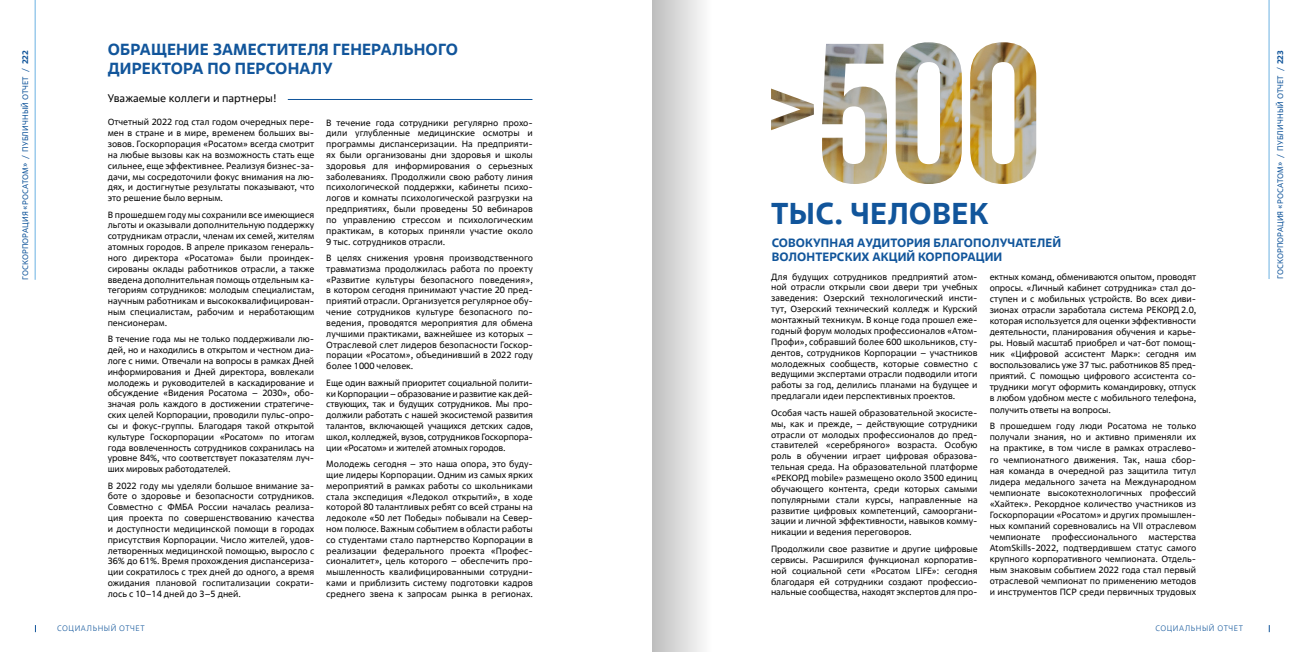
<style>
.page{position:relative;width:1304px;height:652px;background:#fff}
.page>*{position:absolute;margin:0;border:0;box-sizing:border-box;transform-origin:0 0}
.t1{font:700 30px "Rosatom";letter-spacing:.01em;color:#11559b}
.t2{font:700 16px/19.2px "Rosatom";letter-spacing:.01em;color:#11559b}
.t3{font:700 12px/14.4px "Rosatom";letter-spacing:.01em;color:#11559b}
.t4{font:11px "Rosatom";color:#000}
.t5{font:9px/10.8px "Rosatom";color:#000;text-align:justify}
.t6{font:8px "Rosatom";letter-spacing:.01em;color:#11559b}
.t7{font:300 8px "Rosatom";letter-spacing:.07em;color:#11559b}
.t8{font:700 8px "Rosatom";color:#11559b}
.s1{font-weight:700}
</style>
<div class="page">
<hr style="left:35px;top:0;width:1px;height:280px;background:#6bb1e2">
<hr style="left:1269px;top:0;width:1px;height:279px;background:#6bb1e2">
<hr style="left:288px;top:99px;width:244px;height:1px;background:#11559b">
<img style="left:771px;top:42px;width:265px;height:142px">
<div style="left:652px;top:0;width:68px;height:652px;background:linear-gradient(to right,#bebebe,#fff)"></div>
<p class="t8" style="left:20px;top:64px;width:16px;rotate:-90deg">222</p>
<p class="t6" style="left:20px;top:280px;width:213px;rotate:-90deg">ГОСКОРПОРАЦИЯ «РОСАТОМ» / ПУБЛИЧНЫЙ ОТЧЕТ /</p>
<h2 class="t2" style="left:108px;top:39px;width:352px">ОБРАЩЕНИЕ ЗАМЕСТИТЕЛЯ ГЕНЕРАЛЬНОГО<br>ДИРЕКТОРА ПО ПЕРСОНАЛУ</h2>
<p class="t4" style="left:108px;top:91px;width:171px">Уважаемые коллеги и партнеры!</p>
<p class="t5" style="left:108px;top:117px;width:208px">Отчетный 2022 год стал годом очередных пере&shy;мен в стране и в мире, временем больших вы&shy;зовов. Госкорпорация «Росатом» всегда смотрит на любые вызовы как на возможность стать еще сильнее, еще эффективнее. Реализуя бизнес-за&shy;дачи, мы сосредоточили фокус внимания на лю&shy;дях, и достигнутые результаты показывают, что это решение было верным.</p>
<p class="t5" style="left:108px;top:209px;width:208px">В прошедшем году мы сохранили все имеющиеся льготы и оказывали дополнительную поддержку сотрудникам отрасли, членам их семей, жителям атомных городов. В апреле приказом генераль&shy;ного директора «Росатома» были проиндек&shy;сированы оклады работников отрасли, а также введена дополнительная помощь отдельным ка&shy;тегориям сотрудников: молодым специалистам, научным работникам и высококвалифицирован&shy;ным специалистам, рабочим и неработающим пенсионерам.</p>
<p class="t5" style="left:108px;top:334px;width:208px">В течение года мы не только поддерживали лю&shy;дей, но и находились в открытом и честном диа&shy;логе с ними. Отвечали на вопросы в рамках Дней информирования и Дней директора, вовлекали молодежь и руководителей в каскадирование и обсуждение «Видения Росатома – 2030», обо&shy;значая роль каждого в достижении стратегиче&shy;ских целей Корпорации, проводили пульс-опро&shy;сы и фокус-группы. Благодаря такой открытой культуре Госкорпорации «Росатом» по итогам года вовлеченность сотрудников сохранилась на уровне 84%, что соответствует показателям луч&shy;ших мировых работодателей.</p>
<p class="t5" style="left:108px;top:480px;width:208px">В 2022 году мы уделяли большое внимание за&shy;боте о здоровье и безопасности сотрудников.<br>Совместно с ФМБА России началась реализа&shy;ция проекта по совершенствованию качества и доступности медицинской помощи в городах присутствия Корпорации. Число жителей, удов&shy;летворенных медицинской помощью, выросло с 36% до 61%. Время прохождения диспансериза&shy;ции сократилось с трех дней до одного, а время ожидания плановой госпитализации сократи&shy;лось с 10–14 дней до 3–5 дней.</p>
<p class="t5" style="left:326px;top:117px;width:208px">В течение года сотрудники регулярно прохо&shy;дили углубленные медицинские осмотры и программы диспансеризации. На предприяти&shy;ях были организованы дни здоровья и школы здоровья для информирования о серьезных заболеваниях. Продолжили свою работу линия психологической поддержки, кабинеты психо&shy;логов и комнаты психологической разгрузки на предприятиях, были проведены 50 вебинаров по управлению стрессом и психологическим практикам, в которых приняли участие около 9 тыс. сотрудников отрасли.</p>
<p class="t5" style="left:326px;top:252px;width:208px;text-align:left">В целях снижения уровня производственного травматизма продолжилась работа по проекту «Развитие культуры безопасного поведения», в котором сегодня принимают участие 20 пред&shy;приятий отрасли. Организуется регулярное обу&shy;чение сотрудников культуре безопасного по&shy;ведения, проводятся мероприятия для обмена лучшими практиками, важнейшее из которых – Отраслевой слет лидеров безопасности Госкор&shy;порации «Росатом», объединивший в 2022 году более 1000 человек.</p>
<p class="t5" style="left:326px;top:377px;width:208px">Еще один важный приоритет социальной полити&shy;ки Корпорации – образование и развитие как дей&shy;ствующих, так и будущих сотрудников. Мы про&shy;должили работать с нашей экосистемой развития талантов, включающей учащихся детских садов, школ, колледжей, вузов, сотрудников Госкорпора&shy;ции «Росатом» и жителей атомных городов.</p>
<p class="t5" style="left:326px;top:458px;width:208px">Молодежь сегодня – это наша опора, это буду&shy;щие лидеры Корпорации. Одним из самых ярких мероприятий в рамках работы со школьниками стала экспедиция «Ледокол открытий», в ходе которой 80 талантливых ребят со всей страны на ледоколе «50 лет Победы» побывали на Север&shy;ном полюсе. Важным событием в области работы со студентами стало партнерство Корпорации в реализации федерального проекта «Профес&shy;сионалитет», цель которого – обеспечить про&shy;мышленность квалифицированными сотрудни&shy;ками и приблизить систему подготовки кадров среднего звена к запросам рынка в регионах.</p>
<h1 class="t1" style="left:771px;top:194px;width:219px">ТЫС. ЧЕЛОВЕК</h1>
<h3 class="t3" style="left:772px;top:235px;width:291px">СОВОКУПНАЯ АУДИТОРИЯ БЛАГОПОЛУЧАТЕЛЕЙ<br>ВОЛОНТЕРСКИХ АКЦИЙ КОРПОРАЦИИ</h3>
<p class="t5" style="left:771px;top:271px;width:208px">Для будущих сотрудников предприятий атом&shy;ной отрасли открыли свои двери три учебных заведения: Озерский технологический инсти&shy;тут, Озерский технический колледж и Курский монтажный техникум. В конце года прошел еже&shy;годный форум молодых профессионалов «Атом-Профи», собравший более 600 школьников, сту&shy;дентов, сотрудников Корпорации – участников молодежных сообществ, которые совместно с ведущими экспертами отрасли подводили итоги работы за год, делились планами на будущее и предлагали идеи перспективных проектов.</p>
<p class="t5" style="left:771px;top:407px;width:208px">Особая часть нашей образовательной экосисте&shy;мы, как и прежде, – действующие сотрудники отрасли от молодых профессионалов до пред&shy;ставителей «серебряного» возраста. Особую роль в обучении играет цифровая образова&shy;тельная среда. На образовательной платформе «РЕКОРД mobile» размещено около 3500 единиц обучающего контента, среди которых самыми популярными стали курсы, направленные на развитие цифровых компетенций, самооргани&shy;зации и личной эффективности, навыков комму&shy;никации и ведения переговоров.</p>
<p class="t5" style="left:771px;top:543px;width:208px">Продолжили свое развитие и другие цифровые сервисы. Расширился функционал корпоратив&shy;ной социальной сети «Росатом LIFE»: сегодня благодаря ей сотрудники создают профессио&shy;нальные сообщества, находят экспертов для про-</p>
<p class="t5" style="left:990px;top:271px;width:208px;line-height:11.1px;text-align:left">ектных команд, обмениваются опытом, проводят опросы. «Личный кабинет сотрудника» стал до&shy;ступен и с мобильных устройств. Во всех диви&shy;зионах отрасли заработала система РЕКОРД 2.0, которая используется для оценки эффективности деятельности, планирования обучения и карье&shy;ры. Новый масштаб приобрел и чат-бот помощ&shy;ник «Цифровой ассистент Марк»: сегодня им воспользовались уже 37 тыс. работников 85 пред&shy;приятий. С помощью цифрового ассистента со&shy;трудники могут оформить командировку, отпуск в любом удобном месте с мобильного телефона, получить ответы на вопросы.</p>
<p class="t5" style="left:990px;top:420px;width:208px;line-height:11.1px">В прошедшем году люди Росатома не только получали знания, но и активно применяли их на практике, в том числе в рамках отраслево&shy;го чемпионатного движения. Так, наша сбор&shy;ная команда в очередной раз защитила титул лидера медального зачета на Международном чемпионате высокотехнологичных профессий «Хайтек». Рекордное количество участников из Госкорпорации «Росатом» и других промышлен&shy;ных компаний соревновались на VII отраслевом чемпионате</p>
<p class="t5" style="left:1052px;top:531px;width:87px">профессионального</p>
<p class="t5" style="left:990px;top:531px;width:208px;line-height:11.1px;text-indent:159px">мастерства AtomSkills-2022, подтвердившем статус самого крупного корпоративного чемпионата. Отдель&shy;ным знаковым событием 2022 года стал первый отраслевой чемпионат по применению методов и инструментов ПСР среди первичных трудовых</p>
<p class="t7" style="left:57px;top:623px;width:89px">СОЦИАЛЬНЫЙ ОТЧЕТ</p>
<p class="t7" style="left:1155px;top:623px;width:89px">СОЦИАЛЬНЫЙ ОТЧЕТ</p>
<p class="t6" style="left:1275px;top:279px;width:230px;rotate:-90deg">ГОСКОРПОРАЦИЯ «РОСАТОМ» / ПУБЛИЧНЫЙ ОТЧЕТ / <span class="s1">223</span></p>
</div>
